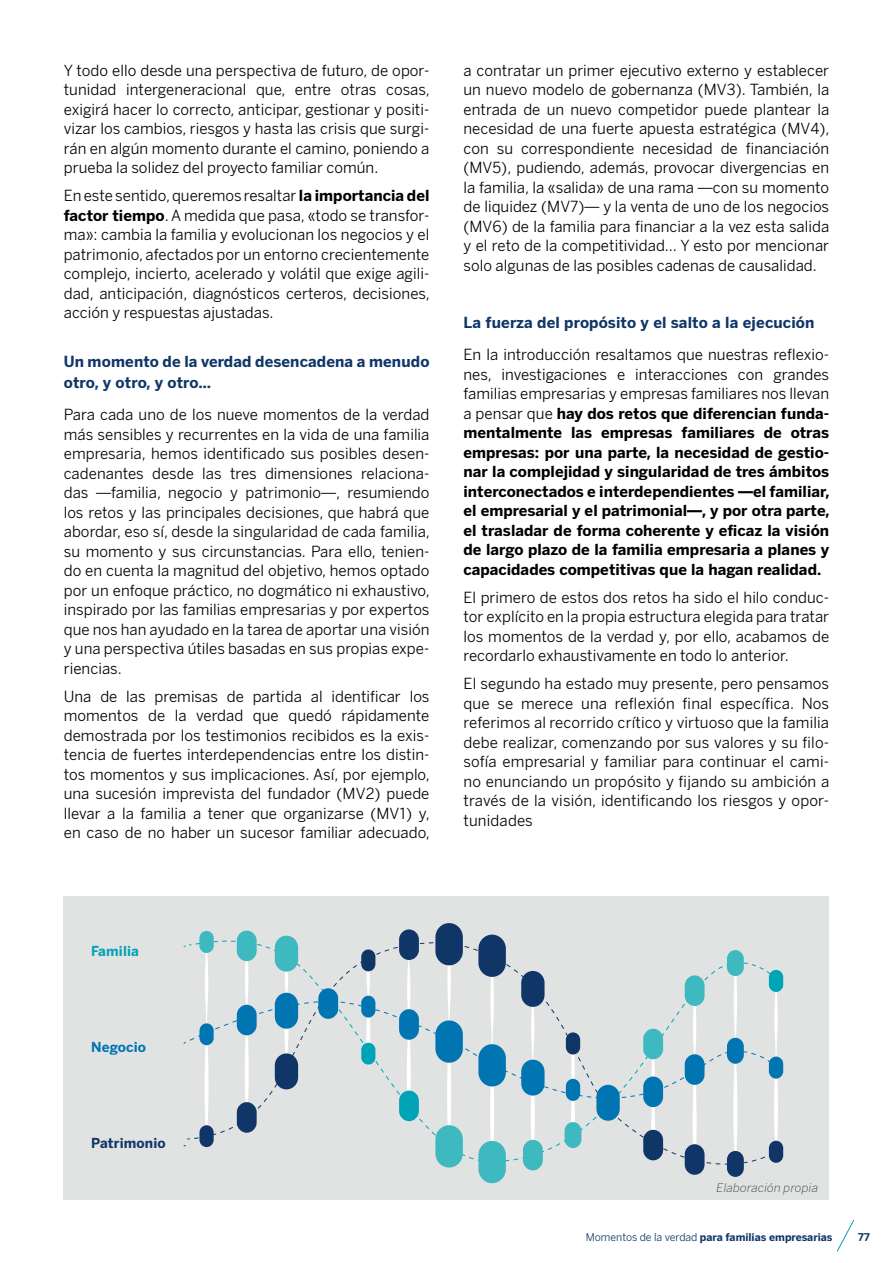
<style>
.page{position:relative;width:893px;height:1263px;background:#fff}
.page>*{position:absolute;margin:0;border:0;box-sizing:border-box;transform-origin:0 0}
.t1{font:15px/19.5px "BBVA Benton Sans";letter-spacing:.005em;color:#000;text-align:justify}
.t2{font:700 15px/19.5px "BBVA Benton Sans";letter-spacing:.005em;color:#000;text-align:justify}
.t3{font:700 15px/21px "BBVA Benton Sans";letter-spacing:.01em;color:#103668}
.t4{font:700 13.5px "BBVA Benton Sans";letter-spacing:.01em;color:#103668}
.t5{font:700 13.5px "BBVA Benton Sans";letter-spacing:.01em;color:#00a4b7}
.t6{font:700 13.5px "BBVA Benton Sans";letter-spacing:.01em;color:#0075b1}
.t7{font:italic 300 12px "BBVA Benton Sans";letter-spacing:.01em;color:#52555c}
.t8{font:700 10.5px "BBVA Benton Sans";color:#103668}
.s1{font-weight:700}
.s2{font-weight:400}
</style>
<div class="page">
<div style="left:63px;top:896px;width:765px;height:303px;background:#e1e2e2"></div>
<svg style="left:183px;top:932px;width:600px;height:242px"></svg>
<div style="left:199px;top:1023px;width:15px;height:22px;background:#0075b1;border-radius:7px"></div>
<div style="left:521px;top:971px;width:24px;height:36px;background:#103668;border-radius:12px"></div>
<div style="left:399px;top:929px;width:20px;height:31px;background:#103668;border-radius:10px"></div>
<div style="left:727px;top:950px;width:17px;height:26px;background:#3eb9bf;border-radius:9px"></div>
<div style="left:521px;top:1060px;width:24px;height:35px;background:#0075b1;border-radius:12px"></div>
<div style="left:399px;top:1009px;width:20px;height:31px;background:#0075b1;border-radius:10px"></div>
<div style="left:399px;top:1090px;width:20px;height:31px;background:#00a4b7;border-radius:10px"></div>
<div style="left:685px;top:975px;width:19px;height:31px;background:#3eb9bf;border-radius:10px"></div>
<div style="left:727px;top:1038px;width:17px;height:26px;background:#0075b1;border-radius:9px"></div>
<div style="left:727px;top:1151px;width:17px;height:26px;background:#103668;border-radius:9px"></div>
<div style="left:478px;top:1141px;width:28px;height:42px;background:#3eb9bf;border-radius:14px"></div>
<div style="left:435px;top:1125px;width:28px;height:42px;background:#3eb9bf;border-radius:14px"></div>
<div style="left:523px;top:1140px;width:20px;height:30px;background:#3eb9bf;border-radius:10px"></div>
<div style="left:565px;top:1122px;width:16px;height:26px;background:#3eb9bf;border-radius:9px"></div>
<div style="left:769px;top:1141px;width:14px;height:22px;background:#103668;border-radius:7px"></div>
<div style="left:769px;top:1056px;width:14px;height:22px;background:#0075b1;border-radius:7px"></div>
<div style="left:769px;top:970px;width:14px;height:22px;background:#00a4b7;border-radius:7px"></div>
<div style="left:237px;top:930px;width:20px;height:31px;background:#3eb9bf;border-radius:10px"></div>
<div style="left:199px;top:931px;width:15px;height:22px;background:#3eb9bf;border-radius:7px"></div>
<div style="left:275px;top:993px;width:23px;height:36px;background:#0075b1;border-radius:12px"></div>
<div style="left:275px;top:1053px;width:23px;height:36px;background:#103668;border-radius:12px"></div>
<div style="left:237px;top:1005px;width:20px;height:30px;background:#0075b1;border-radius:10px"></div>
<div style="left:237px;top:1102px;width:20px;height:31px;background:#103668;border-radius:10px"></div>
<div style="left:318px;top:988px;width:20px;height:31px;background:#0075b1;border-radius:10px"></div>
<div style="left:361px;top:996px;width:14px;height:21px;background:#0075b1;border-radius:7px"></div>
<div style="left:361px;top:949px;width:14px;height:22px;background:#103668;border-radius:7px"></div>
<div style="left:361px;top:1043px;width:14px;height:21px;background:#00a4b7;border-radius:7px"></div>
<div style="left:566px;top:1079px;width:14px;height:22px;background:#0075b1;border-radius:7px"></div>
<div style="left:566px;top:1032px;width:14px;height:22px;background:#103668;border-radius:7px"></div>
<div style="left:199px;top:1125px;width:15px;height:22px;background:#103668;border-radius:7px"></div>
<div style="left:478px;top:1044px;width:28px;height:42px;background:#0075b1;border-radius:14px"></div>
<div style="left:435px;top:1020px;width:28px;height:43px;background:#0075b1;border-radius:14px"></div>
<div style="left:478px;top:935px;width:28px;height:42px;background:#103668;border-radius:14px"></div>
<div style="left:435px;top:923px;width:28px;height:42px;background:#103668;border-radius:14px"></div>
<div style="left:596px;top:1085px;width:24px;height:36px;background:#0075b1;border-radius:12px"></div>
<div style="left:643px;top:1076px;width:20px;height:31px;background:#0075b1;border-radius:10px"></div>
<div style="left:685px;top:1054px;width:19px;height:31px;background:#0075b1;border-radius:10px"></div>
<div style="left:643px;top:1130px;width:20px;height:30px;background:#103668;border-radius:10px"></div>
<div style="left:685px;top:1144px;width:19px;height:31px;background:#103668;border-radius:10px"></div>
<div style="left:643px;top:1029px;width:20px;height:30px;background:#3eb9bf;border-radius:10px"></div>
<svg style="left:837px;top:1220px;width:17px;height:32px"></svg>
<p class="t1" style="left:64px;top:60px;width:368px">Y todo ello desde una perspectiva de futuro, de opor&shy;tunidad intergeneracional que, entre otras cosas, exigirá hacer lo correcto, anticipar, gestionar y positi&shy;vizar los cambios, riesgos y hasta las crisis que surgi&shy;rán en algún momento durante el camino, poniendo a prueba la solidez del proyecto familiar común.</p>
<p class="t1" style="left:64px;top:186px;width:368px">En este sentido, queremos resaltar <span class="s1">la importancia del factor tiempo</span>. A medida que pasa, «todo se transfor&shy;ma»: cambia la familia y evolucionan los negocios y el patrimonio, afectados por un entorno crecientemente complejo, incierto, acelerado y volátil que exige agili&shy;dad, anticipación, diagnósticos certeros, decisiones, acción y respuestas ajustadas.</p>
<p class="t3" style="left:64px;top:351px;width:367px">Un momento de la verdad desencadena a menudo otro, y otro, y otro…</p>
<p class="t1" style="left:64px;top:405px;width:368px">Para cada uno de los nueve momentos de la verdad más sensibles y recurrentes en la vida de una familia empresaria, hemos identificado sus posibles desen&shy;cadenantes desde las tres dimensiones relaciona&shy;das —familia, negocio y patrimonio—, resumiendo los retos y las principales decisiones, que habrá que abordar, eso sí, desde la singularidad de cada familia, su momento y sus circunstancias. Para ello, tenien&shy;do en cuenta la magnitud del objetivo, hemos optado por un enfoque práctico, no dogmático ni exhaustivo, inspirado por las familias empresarias y por expertos que nos han ayudado en la tarea de aportar una visión y una perspectiva útiles basadas en sus propias expe&shy;riencias.</p>
<p class="t1" style="left:64px;top:687px;width:368px">Una de las premisas de partida al identificar los momentos de la verdad que quedó rápidamente demostrada por los testimonios recibidos es la exis&shy;tencia de fuertes interdependencias entre los distin&shy;tos momentos y sus implicaciones. Así, por ejemplo, una sucesión imprevista del fundador (MV2) puede llevar a la familia a tener que organizarse (MV1) y, en caso de no haber un sucesor familiar adecuado,</p>
<p class="t1" style="left:463px;top:60px;width:368px">a contratar un primer ejecutivo externo y establecer un nuevo modelo de gobernanza (MV3). También, la entrada de un nuevo competidor puede plantear la necesidad de una fuerte apuesta estratégica (MV4), con su correspondiente necesidad de financiación (MV5), pudiendo, además, provocar divergencias en la familia, la «salida» de una rama —con su momento de liquidez (MV7)— y la venta de uno de los negocios (MV6) de la familia para financiar a la vez esta salida y el reto de la competitividad… Y esto por mencionar solo algunas de las posibles cadenas de causalidad.</p>
<p class="t3" style="left:463px;top:312px;width:352px">La fuerza del propósito y el salto a la ejecución</p>
<p class="t2" style="left:463px;top:345px;width:368px"><span class="s2">En la introducción resaltamos que nuestras reflexio&shy;nes, investigaciones e interacciones con grandes familias empresarias y empresas familiares nos llevan a pensar que</span> hay dos retos que diferencian funda&shy;mentalmente las empresas familiares de otras empresas: por una parte, la necesidad de gestio&shy;nar la complejidad y singularidad de tres ámbitos interconectados e interdependientes —el familiar, el empresarial y el patrimonial—, y por otra parte, el trasladar de forma coherente y eficaz la visión de largo plazo de la familia empresaria a planes y capacidades competitivas que la hagan realidad.</p>
<p class="t1" style="left:463px;top:588px;width:367px">El primero de estos dos retos ha sido el hilo conduc&shy;tor explícito en la propia estructura elegida para tratar los momentos de la verdad y, por ello, acabamos de recordarlo exhaustivamente en todo lo anterior.</p>
<p class="t1" style="left:463px;top:674px;width:367px">El segundo ha estado muy presente, pero pensamos que se merece una reflexión final específica. Nos referimos al recorrido crítico y virtuoso que la familia debe realizar, comenzando por sus valores y su filo&shy;sofía empresarial y familiar para continuar el cami&shy;no enunciando un propósito y fijando su ambición a través de la visión, identificando los riesgos y opor&shy;tunidades</p>
<p class="t5" style="left:91px;top:943px;width:49px">Familia</p>
<p class="t6" style="left:91px;top:1039px;width:57px">Negocio</p>
<p class="t4" style="left:91px;top:1135px;width:76px">Patrimonio</p>
<p class="t7" style="left:716px;top:1181px;width:103px">Elaboración propia</p>
<p class="t8" style="left:586px;top:1230px;width:248px"><span class="s2">Momentos de la verdad</span> para familias empresarias</p>
<p class="t8" style="left:858px;top:1230px;width:13px">77</p>
</div>
